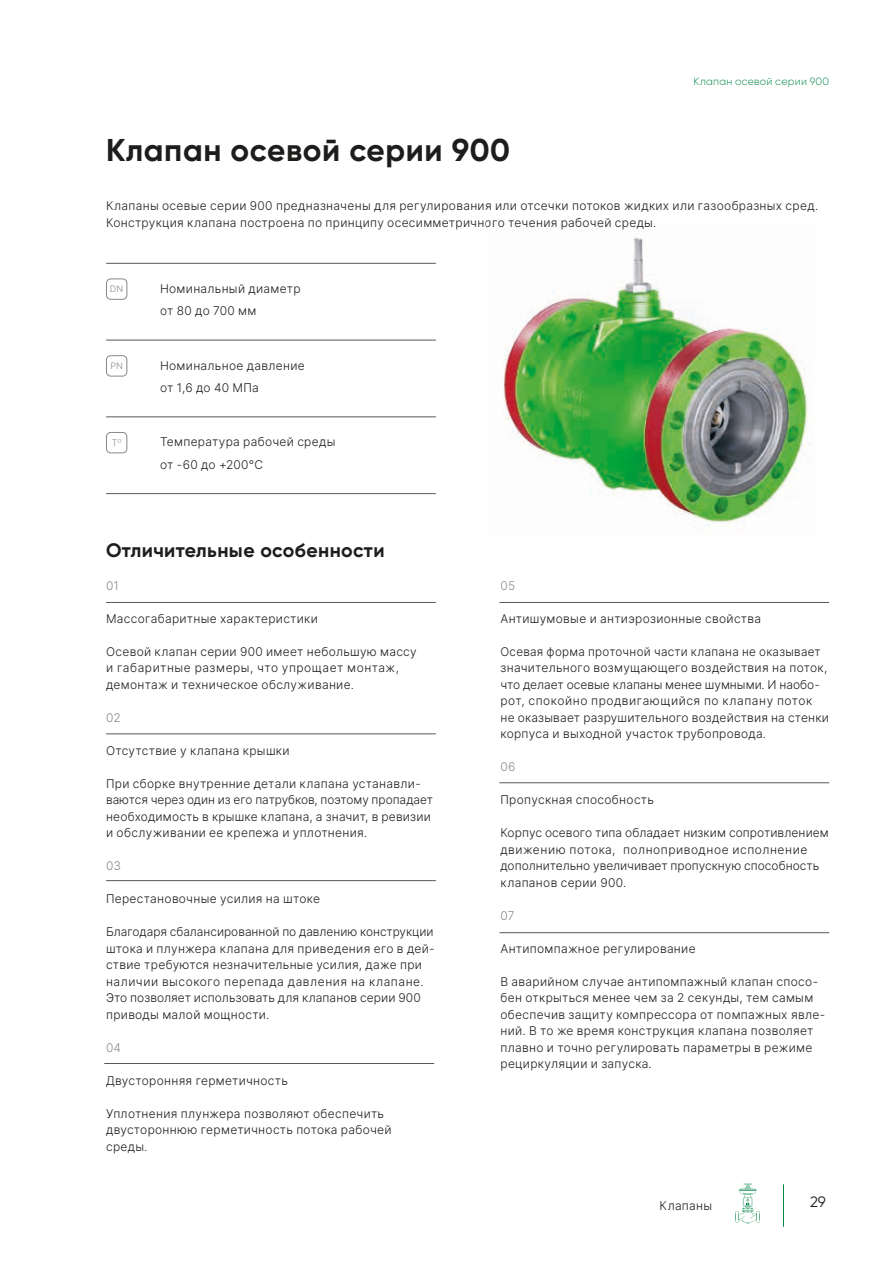
<style>
.page{position:relative;width:893px;height:1263px;background:#fff}
.page>*{position:absolute;margin:0;border:0;box-sizing:border-box;transform-origin:0 0}
.t1{font:700 31.5px "Gilroy";letter-spacing:.02em;color:#1d1d1b}
.t2{font:700 19.5px "Gilroy";letter-spacing:.02em;color:#1d1d1b}
.t3{font:15px "Gilroy";color:#1d1d1b}
.t4{font:12px/16.5px "Inter Light BETA";letter-spacing:.025em;color:#1d1d1b}
.t5{font:12px/16.5px "Inter Light BETA";letter-spacing:.005em;color:#1d1d1b}
.t6{font:12px "Inter Light BETA";letter-spacing:.01em;color:#878787}
.t7{font:300 10.5px "Gilroy";letter-spacing:.025em;color:#08884b}
.t8{font:9px "Inter Light BETA";color:#878787}
</style>
<div class="page">
<hr style="left:783px;top:1184px;width:1px;height:43px;background:#068441">
<svg style="left:735px;top:1183px;width:25px;height:40px"></svg>
<hr style="left:106px;top:263px;width:330px;height:1px;background:#575756">
<div style="left:106px;top:279px;width:21px;height:21px;border:1px solid #878787;border-radius:4px"></div>
<hr style="left:106px;top:340px;width:330px;height:1px;background:#575756">
<div style="left:106px;top:355px;width:21px;height:21px;border:1px solid #878787;border-radius:4px"></div>
<hr style="left:106px;top:416px;width:330px;height:1px;background:#575756">
<div style="left:106px;top:432px;width:21px;height:21px;border:1px solid #878787;border-radius:4px"></div>
<hr style="left:106px;top:493px;width:330px;height:1px;background:#575756">
<hr style="left:106px;top:602px;width:330px;height:1px;background:#575756">
<hr style="left:499px;top:602px;width:330px;height:1px;background:#575756">
<hr style="left:106px;top:733px;width:330px;height:1px;background:#575756">
<hr style="left:499px;top:782px;width:330px;height:1px;background:#575756">
<hr style="left:106px;top:880px;width:330px;height:1px;background:#575756">
<hr style="left:499px;top:932px;width:330px;height:1px;background:#575756">
<hr style="left:104px;top:1063px;width:330px;height:1px;background:#575756">
<img style="left:503px;top:237px;width:307px;height:290px">
<p class="t7" style="left:693px;top:75px;width:137px">Клапан осевой серии 900</p>
<h1 class="t1" style="left:106px;top:130px;width:406px">Клапан осевой серии 900</h1>
<p class="t4" style="left:106px;top:197px;width:714px">Клапаны осевые серии 900 предназначены для регулирования или отсечки потоков жидких или газообразных сред.<br>Конструкция клапана построена по принципу осесимметричного течения рабочей среды.</p>
<p class="t8" style="left:110px;top:283px;width:15px">DN</p>
<p class="t4" style="left:160px;top:277px;width:142px;line-height:22.5px">Номинальный диаметр от 80 до 700 мм</p>
<p class="t8" style="left:110px;top:360px;width:14px">PN</p>
<p class="t4" style="left:160px;top:354px;width:146px;line-height:22.5px">Номинальное давление от 1,6 до 40 МПа</p>
<p class="t8" style="left:112px;top:436px;width:11px">T<sup>O</sup></p>
<p class="t4" style="left:160px;top:431px;width:177px;line-height:22.5px">Температура рабочей среды от -60 до +200°С</p>
<h2 class="t2" style="left:106px;top:538px;width:280px">Отличительные особенности</h2>
<p class="t6" style="left:106px;top:577px;width:14px">01</p>
<p class="t4" style="left:106px;top:610px;width:213px">Массогабаритные характеристики</p>
<p class="t4" style="left:106px;top:643px;width:312px">Осевой клапан серии 900 имеет небольшую массу и габаритные размеры, что упрощает монтаж, демонтаж и техническое обслуживание.</p>
<p class="t6" style="left:106px;top:709px;width:16px">02</p>
<p class="t4" style="left:106px;top:742px;width:185px">Отсутствие у клапана крышки</p>
<p class="t4" style="left:106px;top:775px;width:328px">При сборке внутренние детали клапана устанавли&shy;ваются через один из его патрубков, поэтому пропадает необходимость в крышке клапана, а значит, в ревизии и обслуживании ее крепежа и уплотнения.</p>
<p class="t6" style="left:106px;top:857px;width:16px">03</p>
<p class="t4" style="left:106px;top:890px;width:215px">Перестановочные усилия на штоке</p>
<p class="t4" style="left:106px;top:923px;width:330px">Благодаря сбалансированной по давлению конструкции штока и плунжера клапана для приведения его в дей&shy;ствие требуются незначительные усилия, даже при наличии высокого перепада давления на клапане.<br>Это позволяет использовать для клапанов серии 900 приводы малой мощности.</p>
<p class="t6" style="left:106px;top:1039px;width:17px">04</p>
<p class="t4" style="left:106px;top:1072px;width:183px">Двусторонняя герметичность</p>
<p class="t4" style="left:106px;top:1105px;width:287px">Уплотнения плунжера позволяют обеспечить двустороннюю герметичность потока рабочей среды.</p>
<p class="t6" style="left:500px;top:577px;width:16px">05</p>
<p class="t4" style="left:500px;top:610px;width:262px">Антишумовые и антиэрозионные свойства</p>
<p class="t4" style="left:500px;top:643px;width:330px">Осевая форма проточной части клапана не оказывает значительного возмущающего воздействия на поток, что делает осевые клапаны менее шумными. И наобо&shy;рот, спокойно продвигающийся по клапану поток не оказывает разрушительного воздействия на стенки корпуса и выходной участок трубопровода.</p>
<p class="t6" style="left:500px;top:758px;width:17px">06</p>
<p class="t4" style="left:500px;top:791px;width:155px">Пропускная способность</p>
<p class="t5" style="left:500px;top:824px;width:330px">Корпус осевого типа обладает низким сопротивлением движению потока, полноприводное исполнение дополнительно увеличивает пропускную способность клапанов серии 900.</p>
<p class="t6" style="left:500px;top:907px;width:16px">07</p>
<p class="t4" style="left:500px;top:940px;width:197px">Антипомпажное регулирование</p>
<p class="t4" style="left:500px;top:973px;width:326px">В аварийном случае антипомпажный клапан спосо&shy;бен открыться менее чем за 2 секунды, тем самым обеспечив защиту компрессора от помпажных явле&shy;ний. В то же время конструкция клапана позволяет плавно и точно регулировать параметры в режиме рециркуляции и запуска.</p>
<p class="t4" style="left:660px;top:1197px;width:54px">Клапаны</p>
<p class="t3" style="left:810px;top:1193px;width:17px">29</p>
</div>
